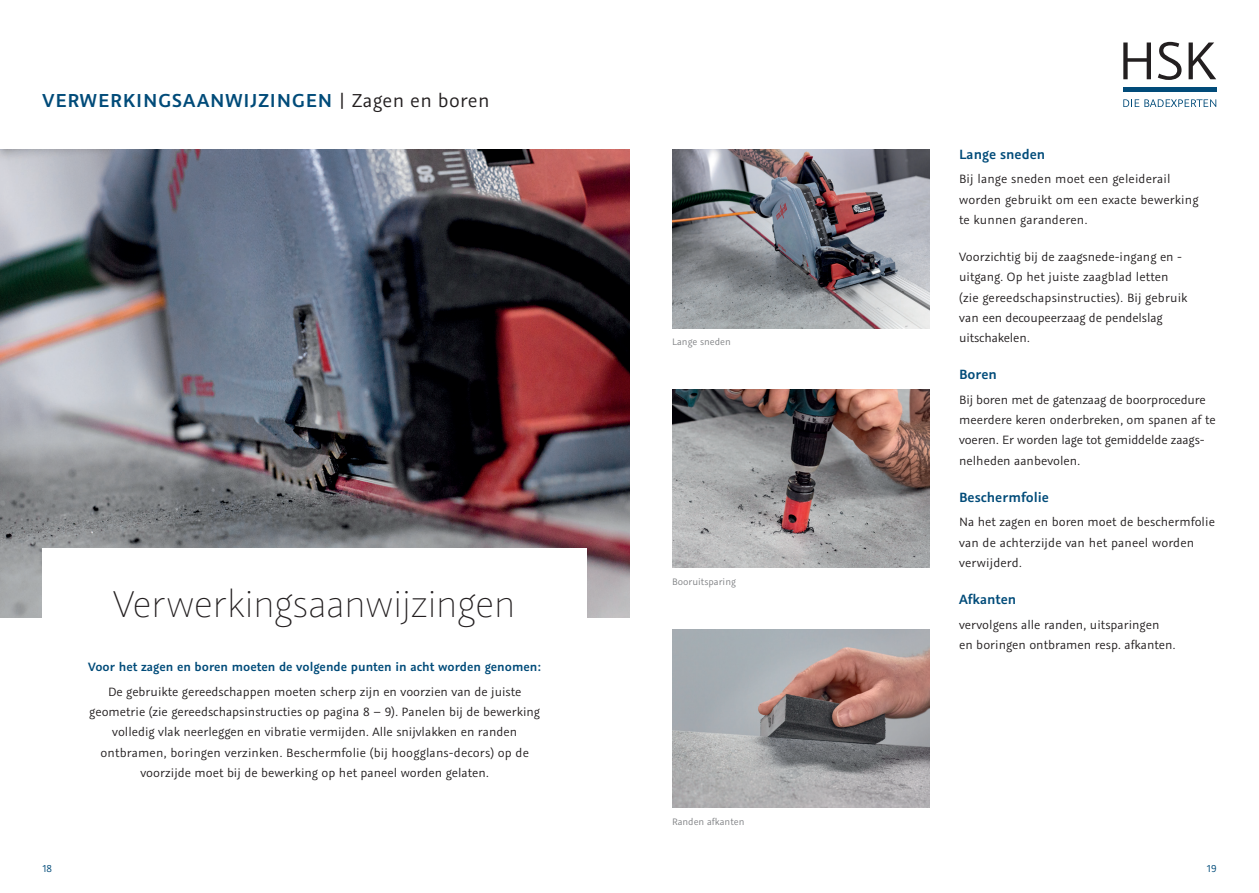
<style>
.page{position:relative;width:1259px;height:893px;background:#fff}
.page>*{position:absolute;margin:0;border:0;box-sizing:border-box;transform-origin:0 0}
.Große_Headline{font:200 42px "Graublau Sans";letter-spacing:-.02em;color:#231f20}
.t1{font:600 21px "Graublau Sans";letter-spacing:.04em;color:#014b79}
.Subhead{font:600 15px "Graublau Sans";color:#014b79}
.Fließtext{font:13.5px/20.2px "Graublau Sans";color:#231f20}
.Subhead-2{font:600 13.5px "Graublau Sans";color:#014b79}
.t2{font:11.25px "Graublau Sans";color:#014b79}
.Graue_Zusatzschrift{font:10.5px "Graublau Sans";color:#808285}
.s1{font-weight:400;color:#231f20}
</style>
<div class="page">
<svg style="left:1123px;top:43px;width:28px;height:36px"></svg>
<svg style="left:1157px;top:42px;width:24px;height:38px"></svg>
<svg style="left:1188px;top:43px;width:28px;height:36px"></svg>
<div style="left:1123px;top:87px;width:93px;height:5px;background:#014b79"></div>
<svg style="left:1123px;top:99px;width:93px;height:8px"></svg>
<img style="left:0;top:149px;width:629px;height:468px">
<div style="left:43px;top:549px;width:544px;height:228px;background:#fff"></div>
<img style="left:672px;top:389px;width:257px;height:179px">
<img style="left:672px;top:629px;width:257px;height:179px">
<img style="left:672px;top:149px;width:257px;height:179px">
<p class="t1" style="left:43px;top:87px;width:448px">VERWERKINGSAANWIJZINGEN <span class="s1">| Zagen en boren</span></p>
<p class="Große_Headline" style="left:114px;top:580px;width:404px">Verwerkingsaanwijzingen</p>
<p class="Subhead-2" style="left:88px;top:659px;width:454px">Voor het zagen en boren moeten de volgende punten in acht worden genomen:</p>
<p class="Fließtext" style="left:89px;top:681px;width:452px;text-align:center">De gebruikte gereedschappen moeten scherp zijn en voorzien van de juiste geometrie (zie gereedschapsinstructies op pagina 8 – 9). Panelen bij de bewerking volledig vlak neerleggen en vibratie vermijden. Alle snijvlakken en randen ontbramen, boringen verzinken. Beschermfolie (bij hoogglans-decors) op de voorzijde moet bij de bewerking op het paneel worden gelaten.</p>
<p class="Graue_Zusatzschrift" style="left:672px;top:336px;width:60px">Lange sneden</p>
<p class="Graue_Zusatzschrift" style="left:672px;top:575px;width:65px">Booruitsparing</p>
<p class="Graue_Zusatzschrift" style="left:672px;top:815px;width:74px">Randen afkanten</p>
<p class="Subhead" style="left:959px;top:145px;width:88px">Lange sneden</p>
<p class="Fließtext" style="left:959px;top:169px;width:241px">Bij lange sneden moet een geleiderail worden gebruikt om een exacte bewerking te kunnen garanderen.</p>
<p class="Fließtext" style="left:959px;top:247px;width:230px">Voorzichtig bij de zaagsnede-ingang en - uitgang. Op het juiste zaagblad letten (zie gereedschapsinstructies). Bij gebruik van een decoupeerzaag de pendelslag uitschakelen.</p>
<p class="Subhead" style="left:959px;top:365px;width:39px">Boren</p>
<p class="Fließtext" style="left:959px;top:389px;width:258px">Bij boren met de gatenzaag de boorprocedure meerdere keren onderbreken, om spanen af te voeren. Er worden lage tot gemiddelde zaags&shy;nelheden aanbevolen.</p>
<p class="Subhead" style="left:959px;top:488px;width:91px">Beschermfolie</p>
<p class="Fließtext" style="left:959px;top:512px;width:257px">Na het zagen en boren moet de beschermfolie van de achterzijde van het paneel worden verwijderd.</p>
<p class="Subhead" style="left:959px;top:590px;width:59px">Afkanten</p>
<p class="Fließtext" style="left:959px;top:614px;width:218px">vervolgens alle randen, uitsparingen en boringen ontbramen resp. afkanten.</p>
<p class="t2" style="left:43px;top:861px;width:11px">18</p>
<p class="t2" style="left:1207px;top:861px;width:11px">19</p>
</div>
